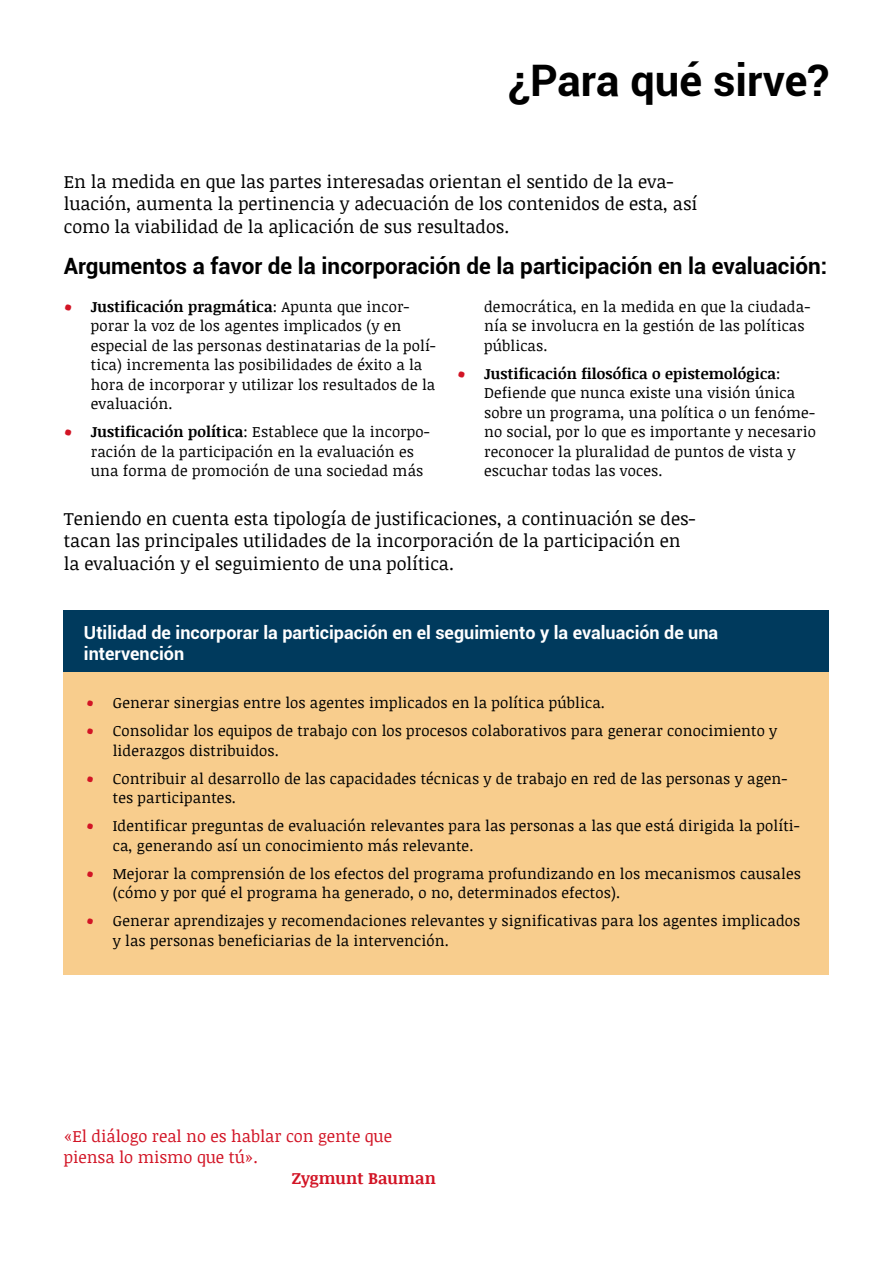
<style>
.page{position:relative;width:893px;height:1263px;background:#fff}
.page>*{position:absolute;margin:0;border:0;box-sizing:border-box;transform-origin:0 0}
.t1{font:700 43.5px "Roboto";color:#000}
.t2{font:700 22.5px "Roboto";color:#000}
.t3{font:18px/22.5px "Noticia Text";color:#000}
.t4{font:700 18px/21px "Roboto";color:#fff}
.t5{font:16.5px/21px "Noticia Text";color:#d21425}
.t6{font:700 16.5px "Noticia Text";color:#d21425}
.t7{font:15px/19.5px "Noticia Text";letter-spacing:.01em;color:#000}
.s1{font-weight:700;font-size:24px;color:#d21425}
.s2{font-weight:700}
.s3{font-size:24px;color:#d21425}
</style>
<div class="page">
<div style="left:64px;top:672px;width:765px;height:302px;background:#f8cd8d"></div>
<div style="left:64px;top:610px;width:765px;height:62px;background:#003a5d"></div>
<h1 class="t1" style="left:508px;top:50px;width:323px">¿Para qué sirve?</h1>
<p class="t3" style="left:64px;top:170px;width:635px">En la medida en que las partes interesadas orientan el sentido de la eva&shy;luación, aumenta la pertinencia y adecuación de los contenidos de esta, así como la viabilidad de la aplicación de sus resultados.</p>
<h2 class="t2" style="left:64px;top:250px;width:765px">Argumentos a favor de la incorporación de la participación en la evaluación:</h2>
<p class="t7" style="left:91px;top:296px;width:347px;text-indent:-27px"><span class="s1">•</span> <span class="s2">Justificación pragmática</span>: Apunta que incor&shy;porar la voz de los agentes implicados (y en especial de las personas destinatarias de la polí&shy;tica) incrementa las posibilidades de éxito a la hora de incorporar y utilizar los resultados de la evaluación.</p>
<p class="t7" style="left:91px;top:422px;width:340px;text-indent:-27px"><span class="s1">•</span> <span class="s2">Justificación política</span>: Establece que la incorpo&shy;ración de la participación en la evaluación es una forma de promoción de una sociedad más</p>
<p class="t7" style="left:484px;top:296px;width:328px">democrática, en la medida en que la ciudada&shy;nía se involucra en la gestión de las políticas públicas.</p>
<p class="t7" style="left:484px;top:363px;width:333px;text-indent:-27px"><span class="s1">•</span> <span class="s2">Justificación filosófica o epistemológica</span>:<br>Defiende que nunca existe una visión única sobre un programa, una política o un fenóme&shy;no social, por lo que es importante y necesario reconocer la pluralidad de puntos de vista y escuchar todas las voces.</p>
<p class="t3" style="left:64px;top:507px;width:633px">Teniendo en cuenta esta tipología de justificaciones, a continuación se des&shy;tacan las principales utilidades de la incorporación de la participación en la evaluación y el seguimiento de una política.</p>
<p class="t4" style="left:84px;top:621px;width:636px">Utilidad de incorporar la participación en el seguimiento y la evaluación de una intervención</p>
<p class="t7" style="left:86px;top:693px;width:521px"><span class="s3">•</span> Generar sinergias entre los agentes implicados en la política pública.</p>
<p class="t7" style="left:113px;top:721px;width:666px;text-indent:-27px"><span class="s3">•</span> Consolidar los equipos de trabajo con los procesos colaborativos para generar conocimiento y liderazgos distribuidos.</p>
<p class="t7" style="left:113px;top:768px;width:676px;text-indent:-27px"><span class="s3">•</span> Contribuir al desarrollo de las capacidades técnicas y de trabajo en red de las personas y agen&shy;tes participantes.</p>
<p class="t7" style="left:113px;top:816px;width:688px;text-indent:-27px"><span class="s3">•</span> Identificar preguntas de evaluación relevantes para las personas a las que está dirigida la políti&shy;ca, generando así un conocimiento más relevante.</p>
<p class="t7" style="left:113px;top:863px;width:690px;text-indent:-27px"><span class="s3">•</span> Mejorar la comprensión de los efectos del programa profundizando en los mecanismos causales (cómo y por qué el programa ha generado, o no, determinados efectos).</p>
<p class="t7" style="left:113px;top:911px;width:689px;text-indent:-27px"><span class="s3">•</span> Generar aprendizajes y recomendaciones relevantes y significativas para los agentes implicados y las personas beneficiarias de la intervención.</p>
<p class="t5" style="left:64px;top:1125px;width:330px">«El diálogo real no es hablar con gente que piensa lo mismo que tú».</p>
<p class="t6" style="left:292px;top:1166px;width:146px">Zygmunt Bauman</p>
</div>
